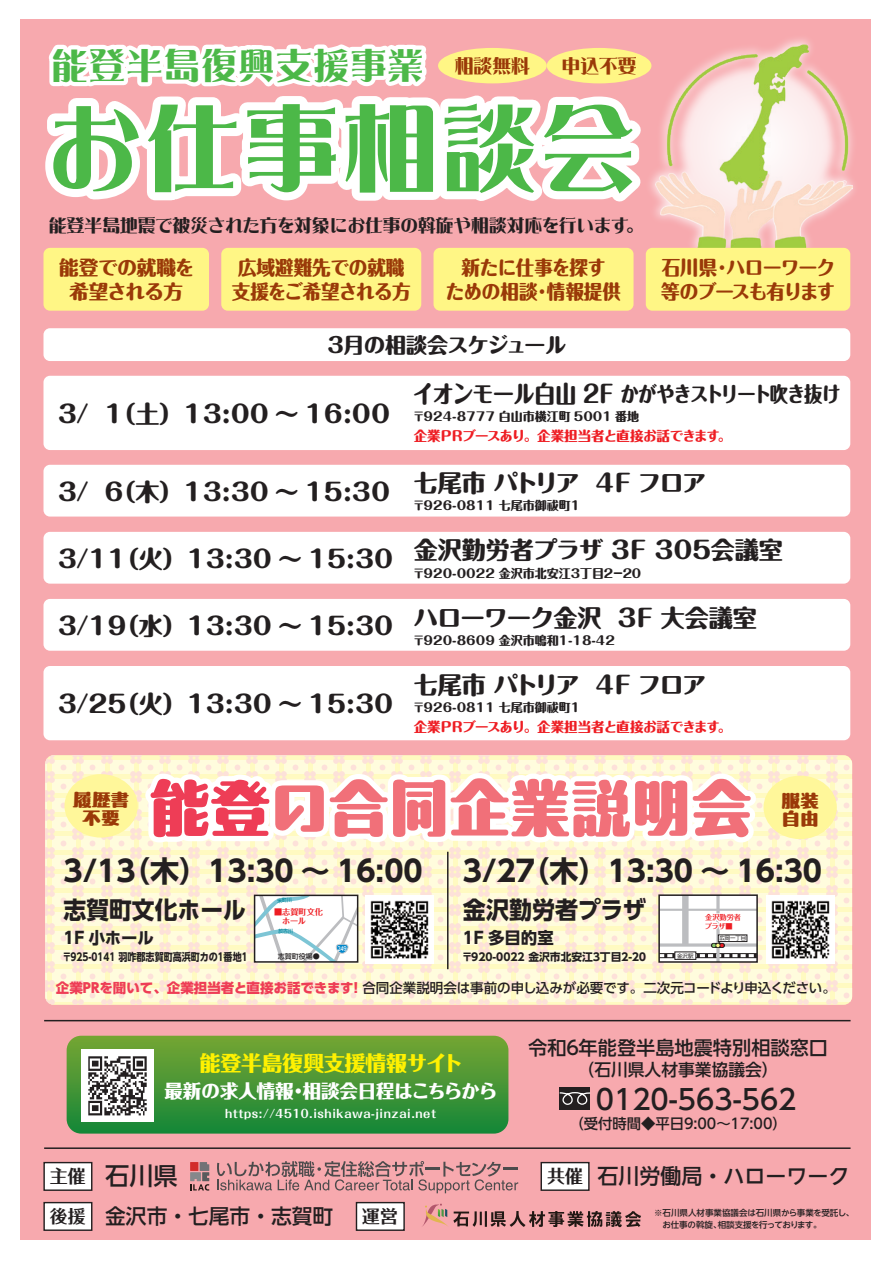
<style>
.page{position:relative;width:893px;height:1263px;background:#fff}
.page>*{position:absolute;margin:0;border:0;box-sizing:border-box;transform-origin:0 0}
.t1{font:94.35px "P Suiryu Neoroman Std N U";letter-spacing:.05em;color:#4cb848}
.t2{font:66.6px "P Ardeo Min 2 H";color:#f17079;scale:.91 1}
.t3{font:35.55px "P Suiryu Neoroman Std N U";letter-spacing:.05em;color:#4cb848}
.t4{font:700 29.1px "UD Shin Go Pro";color:#231f20}
.t5{font:500 27.75px "UD Shin Go NT Pro";color:#231f20}
.t6{font:500 24.15px "UD Shin Go NT Pro";color:#231f20}
.t7{font:800 24px "P Maru Fo Pro N";color:#231f20}
.t8{font:800 24px "P Maru Fo Pro N";letter-spacing:-.07em;color:#231f20}
.t9{font:700 24px "UD Shin Go Pro";color:#231f20;scale:.95 1}
.t10{font:700 24px "UD Shin Go Pro";color:#231f20;scale:.96 1}
.t11{font:800 21px "P Maru Fo Pro N";letter-spacing:-.065em;color:#231f20;scale:.87 1}
.t12{font:500 21px "UD Shin Go NT Pro";color:#231f20}
.t13{font:800 21px "P Maru Fo Pro N";letter-spacing:-.03em;color:#231f20}
.t14{font:800 20.7px "P Folk Pro N";color:#fff101}
.t15{font:500 20.7px "UD Shin Go NT Pro";color:#231f20}
.t16{font:800 19.5px/24px "P Maru Fo Pro N";letter-spacing:-.02em;color:#9a3908;text-align:center;scale:.95 1}
.t17{font:800 19.5px/24px "P Maru Fo Pro N";letter-spacing:-.04em;color:#9a3908;scale:.95 1}
.t18{font:800 19.5px/24px "P Maru Fo Pro N";letter-spacing:-.02em;color:#9a3908;text-align:center}
.t19{font:500 19.2px "UD Shin Go NT Pro";color:#231f20}
.t20{font:18.75px/17.9px "P Ardeo Min 2 H";color:#9a3908;text-align:center}
.t21{font:18.75px "P Suiryu Neoroman Std N U";color:#9a3908}
.t22{font:800 18.45px "P Folk Pro N";color:#fff}
.t23{font:700 18px "P Folk Pro N";color:#231f20}
.t24{font:700 17.7px "P Folk Pro N";color:#231f20}
.t25{font:17.55px "P Suiryu Neoroman Std N U";color:#231f20}
.t26{font:500 16.8px "UD Shin Go NT Pro";color:#231f20}
.t27{font:700 16.5px "UD Shin Go Pro";color:#231f20}
.t28{font:500 14.4px "UD Shin Go NT Pro";color:#231f20}
.t29{font:500 13.5px "UD Shin Go Pro";letter-spacing:-.005em;color:#231f20}
.t30{font:800 13.5px "P Maru Fo Pro N";letter-spacing:-.065em;color:#ee1d23}
.t31{font:800 12px "P Maru Fo Pro N";color:#231f20}
.t32{font:700 11.4px "P Folk Pro N";letter-spacing:.05em;color:#fff}
.t33{font:700 10.8px "UD Shin Go Pro";color:#231f20;scale:.84 1}
.t34{font:700 10.8px "UD Shin Go Pro";color:#231f20}
.t35{font:500 8.55px "UD Shin Go NT Pro";letter-spacing:-.01em;color:#231f20}
.t36{font:500 8.55px "UD Shin Go NT Pro";letter-spacing:-.04em;color:#231f20}
.t37{font:700 8.1px/8.4px "P Folk Pro N";color:#ee1d23}
.t38{font:700 7.2px/8.4px "P Folk Pro N";color:#ee1d23}
.t39{font:500 7.05px "UD Shin Go Pro";color:#231f20}
.t40{font:500 6px "UD Shin Go Pro";color:#fff;scale:.82 1}
.t41{font:5.4px "UD Shin Go Pro";color:#231f20}
.t42{font:500 5.1px "UD Shin Go Pro";color:#008699;scale:.96 1}
.s1{font-size:24px}
.s2{color:#ee3d56}
.s3{font-weight:800;color:#ee3d56}
.s4{font-family:"P Folk Pro N";font-weight:700;font-size:18px}
</style>
<div class="page">
<div style="left:21px;top:19px;width:850px;height:1221px;background:#f7a9ae"></div>
<img style="left:655px;top:44px;width:198px;height:204px">
<div style="left:43px;top:328px;width:807px;height:33px;background:#fff;border-radius:6px"></div>
<hr style="left:44px;top:1147px;width:807px;height:2px;background:#231f20">
<svg style="left:45px;top:44px;width:610px;height:158px"></svg>
<svg style="left:422px;top:1203px;width:219px;height:24px"></svg>
<svg style="left:217px;top:1161px;width:301px;height:32px"></svg>
<svg style="left:190px;top:1162px;width:19px;height:28px"></svg>
<div style="left:43px;top:1162px;width:49px;height:29px;background:#fff;border:1px solid #231f20"></div>
<div style="left:43px;top:1202px;width:49px;height:29px;background:#fff;border:1px solid #231f20"></div>
<div style="left:356px;top:1202px;width:49px;height:29px;background:#fff;border:1px solid #231f20"></div>
<div style="left:541px;top:1162px;width:49px;height:29px;background:#fff;border:1px solid #231f20"></div>
<div style="left:438px;top:48px;width:109px;height:35px;background:#fff685;border-radius:50%"></div>
<div style="left:547px;top:48px;width:104px;height:35px;background:#fff685;border-radius:50%"></div>
<hr style="left:44px;top:1020px;width:807px;height:1px;background:#231f20">
<div style="left:560px;top:1087px;width:30px;height:22px;background:#231f20"></div>
<svg style="left:559px;top:1091px;width:31px;height:14px"></svg>
<svg style="left:67px;top:1036px;width:441px;height:97px;background:#489637"></svg>
<img style="left:82px;top:1050px;width:71px;height:71px">
<div style="left:43px;top:248px;width:166px;height:63px;background:#fff685;border-radius:6px"></div>
<div style="left:646px;top:248px;width:204px;height:63px;background:#fff685;border-radius:6px"></div>
<div style="left:43px;top:599px;width:807px;height:52px;background:#fff;border-radius:6px"></div>
<div style="left:43px;top:465px;width:807px;height:52px;background:#fff;border-radius:6px"></div>
<div style="left:43px;top:376px;width:807px;height:74px;background:#fff;border-radius:6px"></div>
<div style="left:43px;top:666px;width:807px;height:74px;background:#fff;border-radius:6px"></div>
<div style="left:43px;top:532px;width:807px;height:52px;background:#fff;border-radius:6px"></div>
<div style="left:221px;top:248px;width:200px;height:63px;background:#fff685;border-radius:6px"></div>
<div style="left:433px;top:248px;width:200px;height:63px;background:#fff685;border-radius:6px"></div>
<svg style="left:45px;top:755px;width:807px;height:250px;background:#fef4d3"></svg>
<svg style="left:140px;top:583px;width:621px;height:268px"></svg>
<div style="left:64px;top:774px;width:74px;height:63px;background:#fff79a;border-radius:50%"></div>
<div style="left:763px;top:776px;width:74px;height:63px;background:#fff79a;border-radius:50%"></div>
<img style="left:365px;top:895px;width:68px;height:68px">
<img style="left:766px;top:896px;width:68px;height:68px">
<hr style="left:447px;top:852px;width:2px;height:117px;background:#231f20">
<div style="left:659px;top:895px;width:98px;height:67px;background:#fff"></div>
<svg style="left:661px;top:943px;width:94px;height:4px"></svg>
<hr style="left:659px;top:909px;width:98px;height:2px;background:#bcbdc0">
<div style="left:682px;top:895px;width:7px;height:49px;background:#bcbdc0"></div>
<svg style="left:661px;top:953px;width:94px;height:5px"></svg>
<svg style="left:661px;top:954px;width:94px;height:3px"></svg>
<svg style="left:716px;top:897px;width:4px;height:63px"></svg>
<div style="left:675px;top:952px;width:21px;height:8px;background:#fff;border:1px solid #231f20"></div>
<svg style="left:711px;top:943px;width:14px;height:5px"></svg>
<svg style="left:700px;top:911px;width:44px;height:36px"></svg>
<div style="left:718px;top:935px;width:29px;height:7px;background:#fff;border:1px solid #231f20"></div>
<div style="left:658px;top:894px;width:100px;height:69px;border:2px solid #231f20"></div>
<svg style="left:254px;top:895px;width:104px;height:67px;background:#e0e7ea"></svg>
<h3 class="t3" style="left:52px;top:38px;width:373px">能登半島復興支援事業</h3>
<p class="t21" style="left:455px;top:52px;width:77px">相談無料</p>
<p class="t21" style="left:562px;top:52px;width:77px">申込不要</p>
<h1 class="t1" style="left:46px;top:76px;width:591px">お仕事相談会</h1>
<p class="t25" style="left:49px;top:211px;width:596px">能登半島地震で被災された方を対象にお仕事の斡旋や相談対応を行います。</p>
<p class="t18" style="left:59px;top:256px;width:136px">能登での就職を希望される方</p>
<p class="t16" style="left:232px;top:256px;width:190px">広域避難先での就職支援をご希望される方</p>
<p class="t16" style="left:446px;top:256px;width:186px">新たに仕事を探す<br>ための相談･情報提供</p>
<p class="t17" style="left:661px;top:256px;width:185px">石川県･ハローワーク等のブースも有ります</p>
<p class="t13" style="left:325px;top:333px;width:243px">３月の相談会スケジュール</p>
<p class="t7" style="left:55px;top:400px;width:336px">３/ 1（土）13:00 ～ 16:00</p>
<p class="t11" style="left:413px;top:383px;width:493px"><span class="s1">イオンモール白山 ２F</span> かがやきストリート吹き抜け</p>
<p class="t31" style="left:413px;top:410px;width:228px">〒924-8777 白山市横江町 5001 番地</p>
<p class="t30" style="left:414px;top:429px;width:319px">企業ＰＲブースあり。企業担当者と直接お話できます。</p>
<p class="t7" style="left:55px;top:479px;width:652px">３/ 6（木）13:30 ～ 15:30 七尾市 パトリア 4F フロア</p>
<p class="t31" style="left:413px;top:499px;width:170px">〒926-0811 七尾市御祓町１</p>
<p class="t7" style="left:55px;top:546px;width:729px">３/11（火）13:30 ～ 15:30 金沢勤労者プラザ 3F 30５会議室</p>
<p class="t31" style="left:413px;top:566px;width:231px">〒920-0022 金沢市北安江３丁目２－２０</p>
<p class="t7" style="left:55px;top:613px;width:703px">３/19（水）13:30 ～ 15:30 ハローワーク金沢 3F 大会議室</p>
<p class="t31" style="left:413px;top:633px;width:204px">〒920-8609 金沢市鳴和１-18-42</p>
<p class="t7" style="left:55px;top:691px;width:339px">３/25（火）13:30 ～ 15:30</p>
<p class="t8" style="left:414px;top:671px;width:294px">七尾市 パトリア 4F フロア</p>
<p class="t31" style="left:413px;top:700px;width:170px">〒926-0811 七尾市御祓町１</p>
<p class="t30" style="left:414px;top:719px;width:319px">企業ＰＲブースあり。企業担当者と直接お話できます。</p>
<h2 class="t2" style="left:149px;top:766px;width:664px"><span class="s2">能登</span>の合同企業説明会</h2>
<p class="t20" style="left:73px;top:792px;width:58px">履歴書不要</p>
<p class="t20" style="left:781px;top:793px;width:39px;text-align:left">服装自由</p>
<p class="t4" style="left:64px;top:847px;width:361px">3/13（木）13:30 ～ 16:00</p>
<p class="t9" style="left:64px;top:890px;width:194px">志賀町文化ホール</p>
<p class="t33" style="left:63px;top:948px;width:224px">〒925-0141 羽咋郡志賀町高浜町カの１番地１</p>
<p class="t4" style="left:463px;top:847px;width:361px">3/27（木）13:30 ～ 16:30</p>
<p class="t10" style="left:463px;top:890px;width:192px">金沢勤労者プラザ</p>
<p class="t34" style="left:462px;top:948px;width:188px">〒920-0022 金沢市北安江３丁目２-２０</p>
<p class="t37" style="left:274px;top:908px;width:50px">■志賀町文化　ホール</p>
<p class="t39" style="left:278px;top:951px;width:43px">志賀町役場●</p>
<p class="t38" style="left:705px;top:913px;width:38px">金沢勤労者プラザ■</p>
<p class="t41" style="left:719px;top:934px;width:28px">広岡一丁目</p>
<p class="t42" style="left:278px;top:927px;width:17px">於古川</p>
<p class="t27" style="left:463px;top:924px;width:92px">1F 多目的室</p>
<p class="t27" style="left:64px;top:924px;width:92px">1F 小ホール</p>
<p class="t40" style="left:338px;top:944px;width:13px">249</p>
<p class="t41" style="left:677px;top:951px;width:18px">金沢駅</p>
<p class="t29" style="left:56px;top:977px;width:781px"><span class="s3">企業ＰＲを聞いて、企業担当者と直接お話できます！</span> 合同企業説明会は事前の申し込みが必要です。二次元コードより申込ください。</p>
<p class="t14" style="left:200px;top:1052px;width:265px">能登半島復興支援情報サイト</p>
<p class="t22" style="left:165px;top:1081px;width:334px">最新の求人情報･相談会日程はこちらから</p>
<p class="t32" style="left:225px;top:1104px;width:213px">https://4510.ishikawa-jinzai.net</p>
<p class="t19" style="left:528px;top:1032px;width:301px">令和６年能登半島地震特別相談窓口</p>
<p class="t26" style="left:578px;top:1056px;width:203px">（石川県人材事業協議会）</p>
<p class="t5" style="left:596px;top:1076px;width:202px">0120-563-562</p>
<p class="t28" style="left:569px;top:1112px;width:219px">（受付時間◆平日9:00～17:00）</p>
<p class="t6" style="left:105px;top:1156px;width:74px">石川県</p>
<p class="t12" style="left:547px;top:1159px;width:304px"><span class="s4">共催</span> 石川労働局・ハローワーク</p>
<p class="t23" style="left:50px;top:1161px;width:37px">主催</p>
<p class="t24" style="left:50px;top:1201px;width:37px">後援</p>
<p class="t24" style="left:362px;top:1201px;width:37px">運営</p>
<p class="t15" style="left:105px;top:1199px;width:230px">金沢市・七尾市・志賀町</p>
<p class="t35" style="left:654px;top:1205px;width:202px">※石川県人材事業協議会は石川県から事業を受託し、</p>
<p class="t36" style="left:654px;top:1217px;width:169px">　お仕事の斡旋、相談支援を行っております。</p>
</div>
